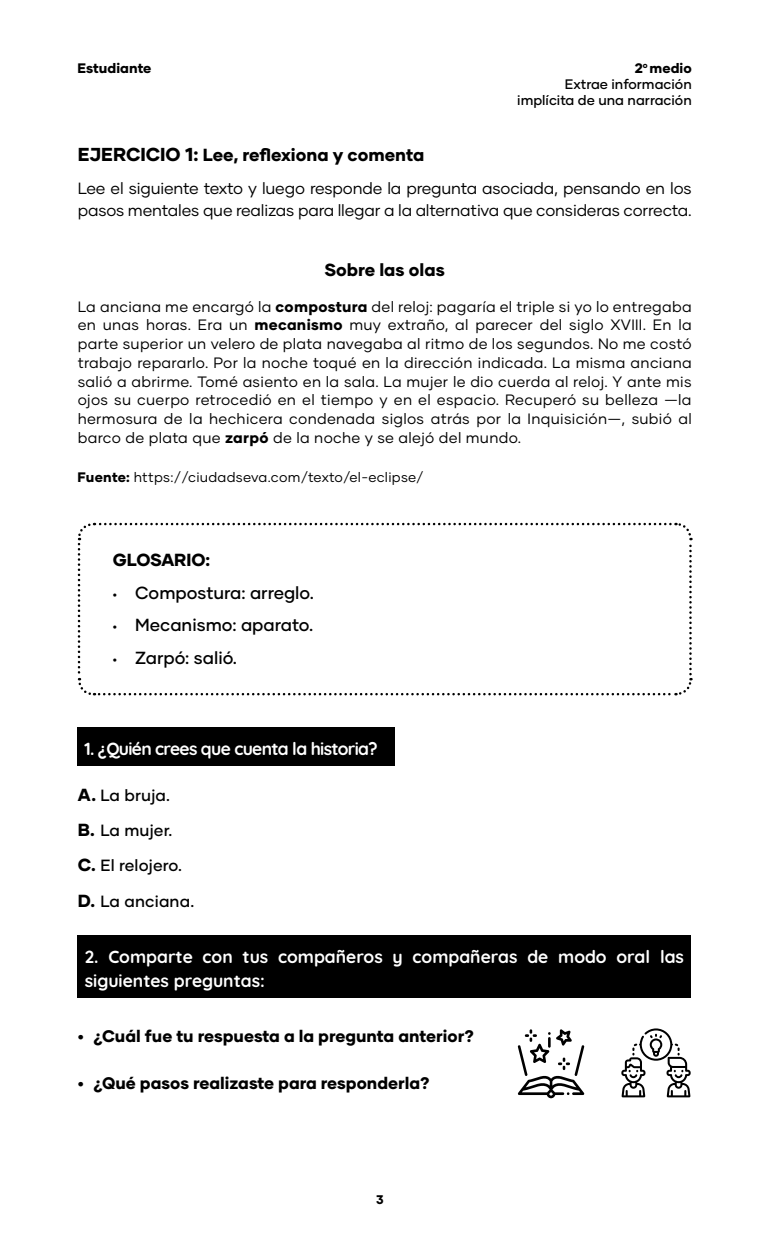
<style>
.page{position:relative;width:765px;height:1260px;background:#fff}
.page>*{position:absolute;margin:0;border:0;box-sizing:border-box;transform-origin:0 0}
.t1{font:700 17.5px/23.5px "Quicksand";color:#fff}
.t2{font:800 17.5px "Gilmer";color:#000}
.t3{font:500 17.5px "Gilmer";color:#000}
.t4{font:700 17.5px "Quicksand";letter-spacing:-.04em;color:#fff}
.t5{font:800 16.75px "Gilmer";color:#000}
.t6{font:16.25px/22.5px "Gilmer";letter-spacing:-.01em;color:#000}
.t7{font:500 16.25px/35.4px "Gilmer";letter-spacing:.01em;color:#000}
.t8{font:15px/18.8px "Gilmer";letter-spacing:.02em;color:#000;text-align:justify}
.t9{font:500 13.75px/16.2px "Gilmer";color:#000;text-align:right}
.t10{font:13.75px "Gilmer";letter-spacing:.02em;color:#000}
.t11{font:800 13.75px "Gilmer";color:#000}
.t12{font:800 12.5px "Gilmer";color:#000}
.s1{font-weight:800}
.s2{font-size:18.75px}
.s3{font-family:"Myriad Pro";font-weight:400;font-size:15px}
.s4{font-weight:800;font-size:17.5px}
</style>
<div class="page">
<div style="left:77px;top:727px;width:318px;height:38px;background:#000"></div>
<svg style="left:77px;top:522px;width:616px;height:174px"></svg>
<svg style="left:621px;top:1028px;width:70px;height:69px"></svg>
<svg style="left:518px;top:1029px;width:66px;height:69px"></svg>
<div style="left:78px;top:935px;width:613px;height:62px;background:#000"></div>
<p class="t11" style="left:78px;top:59px;width:75px">Estudiante</p>
<p class="t9" style="left:517px;top:60px;width:176px"><span class="s1">2</span><sup>o</sup> <span class="s1">medio<br></span>Extrae información implícita de una narración</p>
<p class="t2" style="left:78px;top:143px;width:348px"><span class="s2">EJERCICIO 1:</span> Lee, reflexiona y comenta</p>
<p class="t6" style="left:78px;top:177px;width:616px">Lee el siguiente texto y luego responde la pregunta asociada, pensando en los pasos mentales que realizas para llegar a la alternativa que consideras correcta.</p>
<p class="t2" style="left:325px;top:259px;width:122px">Sobre las olas</p>
<p class="t8" style="left:78px;top:297px;width:616px">La anciana me encargó la <span class="s1">compostura</span> del reloj: pagaría el triple si yo lo entregaba en unas horas. Era un <span class="s1">mecanismo</span> muy extraño, al parecer del siglo XVIII. En la parte superior un velero de plata navegaba al ritmo de los segundos. No me costó trabajo repararlo. Por la noche toqué en la dirección indicada. La misma anciana salió a abrirme. Tomé asiento en la sala. La mujer le dio cuerda al reloj. Y ante mis ojos su cuerpo retrocedió en el tiempo y en el espacio. Recuperó su belleza —la hermosura de la hechicera condenada siglos atrás por la Inquisición—, subió al barco de plata que <span class="s1">zarpó</span> de la noche y se alejó del mundo.</p>
<p class="t10" style="left:78px;top:469px;width:348px"><span class="s1">Fuente:</span> https://ciudadseva.com/texto/el-eclipse/</p>
<p class="t2" style="left:113px;top:549px;width:99px">GLOSARIO:</p>
<p class="t3" style="left:113px;top:582px;width:203px"><span class="s3">•</span> Compostura: arreglo.</p>
<p class="t3" style="left:113px;top:614px;width:202px"><span class="s3">•</span> Mecanismo: aparato.</p>
<p class="t3" style="left:113px;top:647px;width:126px"><span class="s3">•</span> Zarpó: salió.</p>
<p class="t4" style="left:84px;top:734px;width:295px">1. ¿Quién crees que cuenta la historia?</p>
<p class="t7" style="left:78px;top:777px;width:118px"><span class="s4">A.</span> La bruja.<br><span class="s4">B.</span> La mujer.<br><span class="s4">C.</span> El relojero.<br><span class="s4">D.</span> La anciana.</p>
<p class="t1" style="left:85px;top:944px;width:601px">2. Comparte con tus compañeros y compañeras de modo oral las siguientes preguntas:</p>
<p class="t5" style="left:78px;top:1025px;width:398px">• ¿Cuál fue tu respuesta a la pregunta anterior?</p>
<p class="t5" style="left:78px;top:1073px;width:353px">• ¿Qué pasos realizaste para responderla?</p>
<p class="t12" style="left:376px;top:1192px;width:9px">3</p>
</div>
